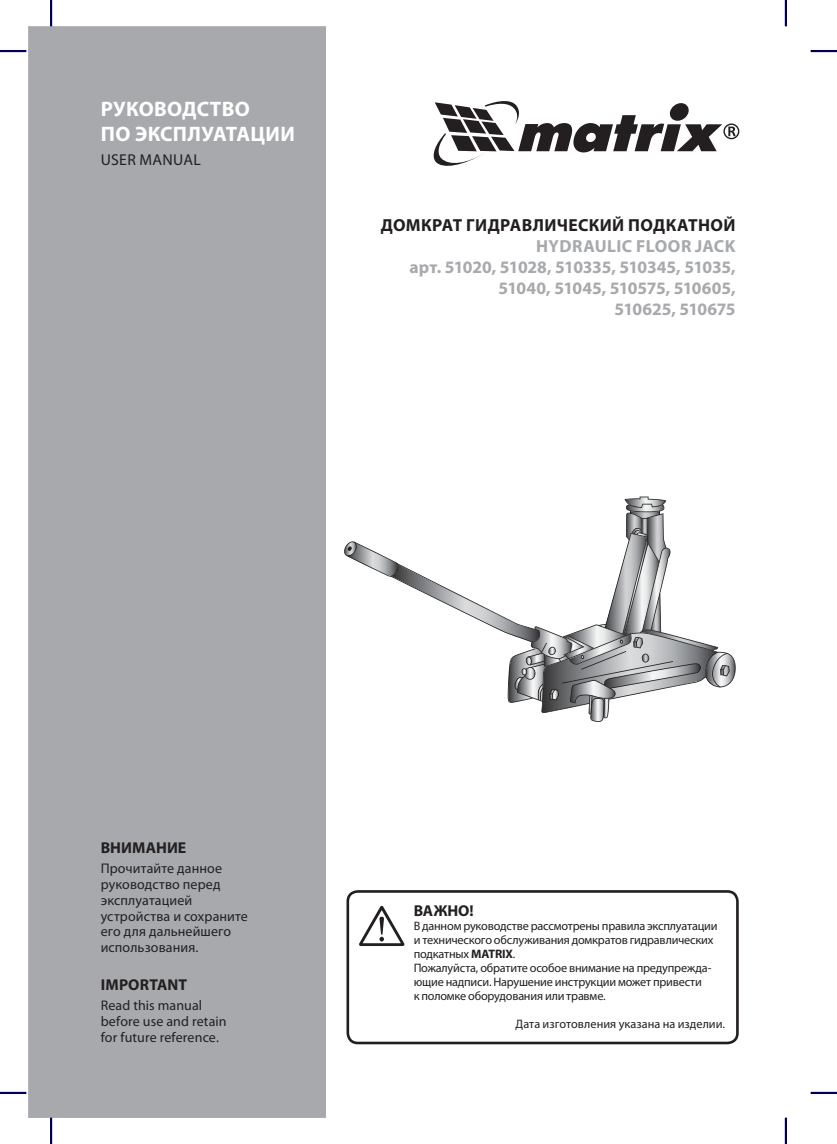
<style>
.page{position:relative;width:837px;height:1144px;background:#fff}
.page>*{position:absolute;margin:0;border:0;box-sizing:border-box;transform-origin:0 0}
.t1{font:700 21px/24.5px "Myriad Pro";letter-spacing:.01em;color:#fff}
.t2{font:700 17.5px/21px "Myriad Pro";letter-spacing:-.01em;color:#a7a9ac;text-align:right}
.t3{font:700 17.5px "Myriad Pro";letter-spacing:.02em;color:#231f20}
.t4{font:700 15.75px "Myriad Pro";letter-spacing:.005em;color:#231f20}
.t5{font:15.75px "Myriad Pro";letter-spacing:.02em;color:#231f20}
.t6{font:700 15.75px "Myriad Pro";letter-spacing:.005em;color:#231f20}
.t7{font:14px/15.8px "Myriad Pro";letter-spacing:.01em;color:#231f20}
.t8{font:12.25px/14px "Myriad Pro";letter-spacing:-.015em;color:#231f20}
.s1{font-weight:700}
</style>
<div class="page">
<svg style="left:350px;top:26px;width:437px;height:1092px"></svg>
<div style="left:28px;top:26px;width:298px;height:1092px;background:#a7a9ac"></div>
<svg style="left:359px;top:906px;width:45px;height:40px"></svg>
<div style="left:346px;top:890px;width:392px;height:154px;border:3px solid #231f20;border-radius:10px"></div>
<svg style="left:344px;top:497px;width:391px;height:225px"></svg>
<hr style="left:0;top:50px;width:26px;height:2px;background:#00a">
<hr style="left:810px;top:50px;width:26px;height:2px;background:#00a">
<hr style="left:0;top:1092px;width:26px;height:2px;background:#00a">
<hr style="left:810px;top:1092px;width:26px;height:2px;background:#00a">
<hr style="left:50px;top:0;width:2px;height:26px;background:#00a">
<hr style="left:50px;top:1118px;width:2px;height:26px;background:#00a">
<hr style="left:784px;top:0;width:2px;height:26px;background:#00a">
<hr style="left:784px;top:1118px;width:2px;height:26px;background:#00a">
<svg style="left:0;top:51px;width:26px;height:1px"></svg>
<svg style="left:810px;top:51px;width:26px;height:1px"></svg>
<svg style="left:0;top:1092px;width:26px;height:1px"></svg>
<svg style="left:810px;top:1092px;width:26px;height:1px"></svg>
<svg style="left:51px;top:0;width:1px;height:26px"></svg>
<svg style="left:51px;top:1118px;width:1px;height:26px"></svg>
<svg style="left:785px;top:0;width:1px;height:26px"></svg>
<svg style="left:785px;top:1118px;width:1px;height:26px"></svg>
<h1 class="t1" style="left:101px;top:98px;width:195px">РУКОВОДСТВО<br>ПО ЭКСПЛУАТАЦИИ</h1>
<p class="t5" style="left:101px;top:154px;width:101px">USER MANUAL</p>
<h2 class="t3" style="left:380px;top:216px;width:356px">ДОМКРАТ ГИДРАВЛИЧЕСКИЙ ПОДКАТНОЙ</h2>
<h2 class="t2" style="left:409px;top:236px;width:328px">HYDRAULIC FLOOR JACK<br>арт. 51020, 51028, 510335, 510345, 51035,<br>51040, 51045, 510575, 510605,<br>510625, 510675</h2>
<p class="t6" style="left:101px;top:838px;width:87px">ВНИМАНИЕ</p>
<p class="t7" style="left:101px;top:862px;width:149px">Прочитайте данное руководство перед эксплуатацией устройства и сохраните его для дальнейшего использования.</p>
<p class="t4" style="left:101px;top:976px;width:88px">IMPORTANT</p>
<p class="t7" style="left:101px;top:999px;width:127px">Read this manual before use аnd retain for future reference.</p>
<p class="t4" style="left:413px;top:903px;width:62px">ВАЖНО!</p>
<p class="t8" style="left:413px;top:920px;width:305px">В данном руководстве рассмотрены правила эксплуатации и технического обслуживания домкратов гидравлических подкатных <span class="s1">MATRIX</span>.<br>Пожалуйста, обратите особое внимание на предупрежда&shy;ющие надписи. Нарушение инструкции может привести<br>к поломке оборудования или травме.</p>
<p class="t8" style="left:515px;top:1018px;width:211px">Дата изготовления указана на изделии.</p>
</div>
